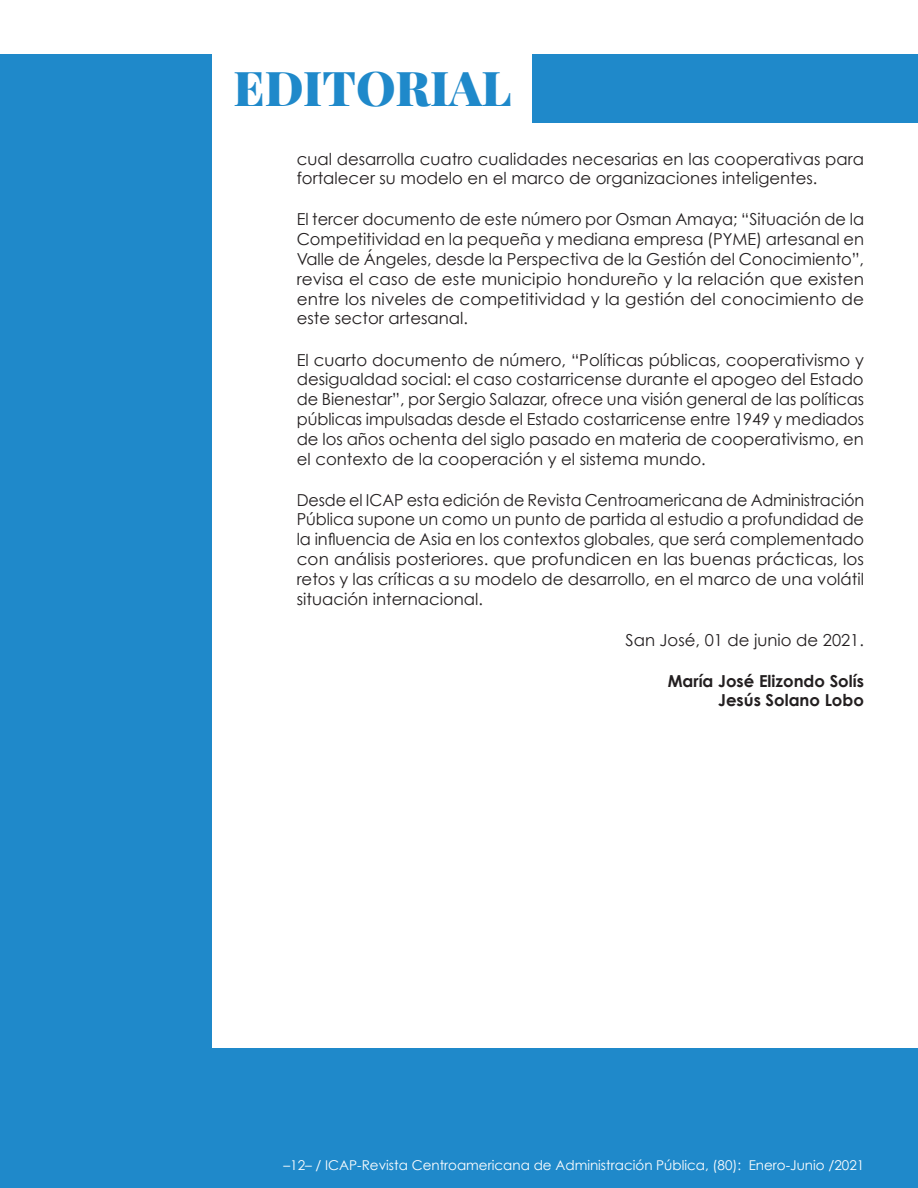
<style>
.page{position:relative;width:918px;height:1188px;background:#fff}
.page>*{position:absolute;margin:0;border:0;box-sizing:border-box;transform-origin:0 0}
.t1{font:900 48px "Playfair Display";color:#1f89ca}
.t2{font:16.5px/19.8px "Century Gothic";color:#231f20;text-align:justify}
.t3{font:700 16.5px/19.8px "Century Gothic";color:#231f20;text-align:right}
.t4{font:13.5px "Century Gothic";color:#fff}
</style>
<div class="page">
<div style="left:0;top:54px;width:212px;height:1134px;background:#1f89ca"></div>
<div style="left:120px;top:1048px;width:798px;height:140px;background:#1f89ca"></div>
<div style="left:532px;top:54px;width:386px;height:68px;background:#1f89ca"></div>
<p class="t1" style="left:234px;top:57px;width:279px">EDITORIAL</p>
<p class="t2" style="left:297px;top:148px;width:569px">cual desarrolla cuatro cualidades necesarias en las cooperativas para fortalecer su modelo en el marco de organizaciones inteligentes.</p>
<p class="t2" style="left:297px;top:209px;width:569px">El tercer documento de este número por Osman Amaya; “Situación de la Competitividad en la pequeña y mediana empresa (PYME) artesanal en Valle de Ángeles, desde la Perspectiva de la Gestión del Conocimiento”, revisa el caso de este municipio hondureño y la relación que existen entre los niveles de competitividad y la gestión del conocimiento de este sector artesanal.</p>
<p class="t2" style="left:297px;top:349px;width:569px">El cuarto documento de número, “Políticas públicas, cooperativismo y desigualdad social: el caso costarricense durante el apogeo del Estado de Bienestar”, por Sergio Salazar, ofrece una visión general de las políticas públicas impulsadas desde el Estado costarricense entre 1949 y mediados de los años ochenta del siglo pasado en materia de cooperativismo, en el contexto de la cooperación y el sistema mundo.</p>
<p class="t2" style="left:297px;top:489px;width:569px">Desde el ICAP esta edición de Revista Centroamericana de Administración Pública supone un como un punto de partida al estudio a profundidad de la influencia de Asia en los contextos globales, que será complementado con análisis posteriores. que profundicen en las buenas prácticas, los retos y las críticas a su modelo de desarrollo, en el marco de una volátil situación internacional.</p>
<p class="t2" style="left:626px;top:630px;width:240px">San José, 01 de junio de 2021.</p>
<p class="t3" style="left:668px;top:670px;width:198px">María José Elizondo Solís<br>Jesús Solano Lobo</p>
<p class="t4" style="left:283px;top:1157px;width:582px">–12– / ICAP-Revista Centroamericana de Administración Pública, (80): Enero-Junio /2021</p>
</div>
